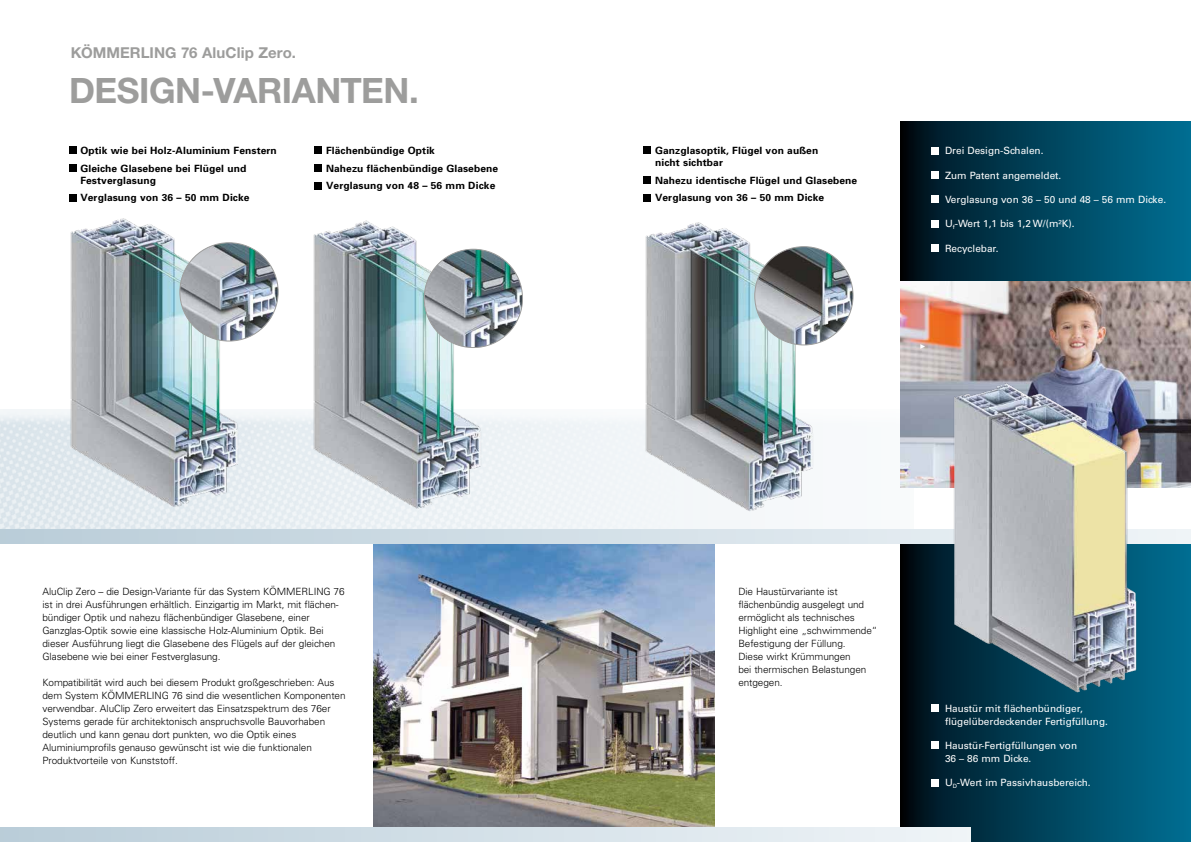
<style>
.page{position:relative;width:1191px;height:842px;background:#fff}
.page>*{position:absolute;margin:0;border:0;box-sizing:border-box;transform-origin:0 0}
.t1{font:700 35px "Helvetica Neue CE";color:#9d9d9c}
.t2{font:700 15px "Helvetica Neue CE";letter-spacing:.005em;color:#9d9d9c}
.t3{font:300 10px/13px "Univers";letter-spacing:-.01em;color:#000}
.t4{font:700 10px/17.7px "Univers";letter-spacing:.01em;color:#000}
.t5{font:10px/13px "Univers";color:#fff}
</style>
<div class="page">
<svg style="left:900px;top:543px;width:291px;height:299px;background:#01445c"></svg>
<img style="left:0;top:410px;width:913px;height:119px">
<img style="left:900px;top:282px;width:291px;height:205px">
<img style="left:374px;top:543px;width:340px;height:285px">
<img style="left:43px;top:218px;width:216px;height:298px">
<img style="left:286px;top:220px;width:216px;height:297px">
<img style="left:617px;top:222px;width:216px;height:298px">
<img style="left:180px;top:243px;width:98px;height:98px;border-radius:49px">
<img style="left:424px;top:249px;width:98px;height:98px;border-radius:49px">
<img style="left:754px;top:247px;width:99px;height:98px;border-radius:49px">
<svg style="left:920px;top:344px;width:5px;height:5px"></svg>
<div style="left:643px;top:147px;width:8px;height:7px;background:#000"></div>
<div style="left:643px;top:176px;width:8px;height:8px;background:#000"></div>
<div style="left:643px;top:194px;width:8px;height:7px;background:#000"></div>
<div style="left:69px;top:147px;width:7px;height:7px;background:#000"></div>
<div style="left:69px;top:164px;width:7px;height:8px;background:#000"></div>
<div style="left:69px;top:194px;width:7px;height:7px;background:#000"></div>
<div style="left:315px;top:147px;width:7px;height:7px;background:#000"></div>
<div style="left:315px;top:164px;width:7px;height:8px;background:#000"></div>
<div style="left:315px;top:182px;width:7px;height:7px;background:#000"></div>
<svg style="left:900px;top:122px;width:291px;height:159px;background:#004159"></svg>
<div style="left:931px;top:147px;width:7px;height:7px;background:#fff"></div>
<div style="left:931px;top:171px;width:7px;height:8px;background:#fff"></div>
<div style="left:931px;top:196px;width:7px;height:7px;background:#fff"></div>
<div style="left:931px;top:245px;width:7px;height:7px;background:#fff"></div>
<div style="left:931px;top:220px;width:7px;height:7px;background:#fff"></div>
<svg style="left:0;top:828px;width:970px;height:14px;background:#d4e0e7"></svg>
<svg style="left:0;top:529px;width:1191px;height:14px;background:#cfdde5"></svg>
<div style="left:931px;top:704px;width:7px;height:7px;background:#fff"></div>
<div style="left:931px;top:742px;width:7px;height:7px;background:#fff"></div>
<div style="left:931px;top:779px;width:7px;height:7px;background:#fff"></div>
<img style="left:928px;top:373px;width:212px;height:325px">
<h2 class="t2" style="left:71px;top:44px;width:226px">KÖMMERLING 76 ALUCLIP ZERO.</h2>
<h1 class="t1" style="left:69px;top:69px;width:187px">DESIGN -VARIAN</h1>
<h1 class="t1" style="left:340px;top:69px;width:80px">TEN .</h1>
<p class="t4" style="left:80px;top:141px;width:198px">Optik wie bei Holz-Aluminium Fenstern<br>Gleiche Glasebene bei Flügel und</p>
<p class="t4" style="left:80px;top:171px;width:171px">Festverglasung<br>Verglasung von 36 – 50 mm Dicke</p>
<p class="t4" style="left:326px;top:141px;width:173px">Flächenbündige Optik<br>Nahezu flächenbündige Glasebene<br>Verglasung von 48 – 56 mm Dicke</p>
<p class="t5" style="left:945px;top:144px;width:100px">Drei Design-Schalen.</p>
<p class="t4" style="left:655px;top:144px;width:165px;line-height:12px">Ganzglasoptik, Flügel von außen nicht sichtbar</p>
<p class="t4" style="left:655px;top:171px;width:204px">Nahezu identische Flügel und Glasebene<br>Verglasung von 36 – 50 mm Dicke</p>
<p class="t5" style="left:945px;top:169px;width:118px">Zum Patent angemeldet.</p>
<p class="t5" style="left:945px;top:193px;width:223px">Verglasung von 36 – 50 und 48 – 56 mm Dicke.</p>
<p class="t5" style="left:945px;top:217px;width:131px">U<sub>f</sub>-Wert 1,1 bis 1,2 W/(m²K).</p>
<p class="t5" style="left:945px;top:242px;width:55px">Recyclebar.</p>
<p class="t3" style="left:43px;top:584px;width:303px">AluClip Zero – die Design-Variante für das System KÖMMERLING 76 ist in drei Ausführungen erhältlich. Einzigartig im Markt, mit flächen&shy;bündiger Optik und nahezu flächenbündiger Glasebene, einer Ganzglas-Optik sowie eine klassische Holz-Aluminium Optik. Bei dieser Ausführung liegt die Glasebene des Flügels auf der gleichen Glasebene wie bei einer Festverglasung.</p>
<p class="t3" style="left:43px;top:675px;width:305px">Kompatibilität wird auch bei diesem Produkt großgeschrieben: Aus dem System KÖMMERLING 76 sind die wesentlichen Komponenten verwendbar. AluClip Zero erweitert das Einsatzspektrum des 76er Systems gerade für architektonisch anspruchsvolle Bauvorhaben deutlich und kann genau dort punkten, wo die Optik eines Aluminiumprofils genauso gewünscht ist wie die funktionalen Produktvorteile von Kunststoff.</p>
<p class="t3" style="left:738px;top:584px;width:141px">Die Haustürvariante ist flächenbündig ausgelegt und ermöglicht als technisches<br>Highlight eine „schwimmende“<br>Befestigung der Füllung.<br>Diese wirkt Krümmungen<br>bei thermischen Belastungen entgegen.</p>
<p class="t5" style="left:945px;top:701px;width:164px">Haustür mit flächenbündiger, flügelüberdeckender Fertigfüllung.</p>
<p class="t5" style="left:945px;top:739px;width:134px">Haustür-Fertigfüllungen von<br>36 – 86 mm Dicke.</p>
<p class="t5" style="left:945px;top:776px;width:147px">U<sub>D</sub>-Wert im Passivhausbereich.</p>
</div>
